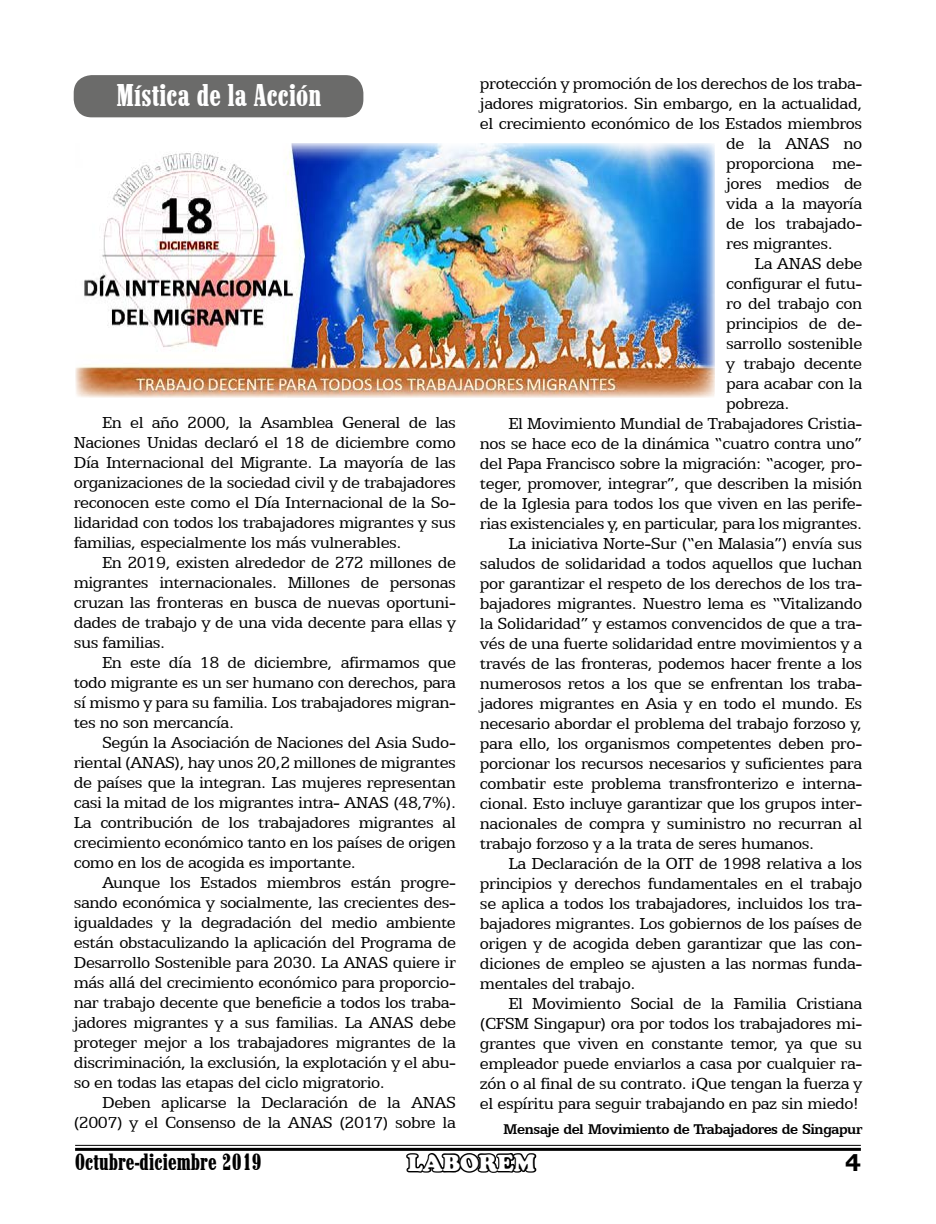
<style>
.page{position:relative;width:936px;height:1224px;background:#fff}
.page>*{position:absolute;margin:0;border:0;box-sizing:border-box;transform-origin:0 0}
.t1{font:32px "Marlboro";color:#fff}
.t2{font:24px "Marlboro";color:#000}
.t3{font:900 24px "Cooper";color:#fff}
.t4{font:700 24px "Bookman Old Style";color:#000}
.t5{font:18px/20px "Egyptian 505 BT";letter-spacing:-.025em;color:#000;text-align:justify}
.t6{font:700 16px "Egyptian 505 BT";letter-spacing:-.025em;color:#000}
</style>
<div class="page">
<hr style="left:75px;top:1145px;width:786px;height:1px;background:#000">
<hr style="left:75px;top:1148px;width:786px;height:3px;background:#000">
<svg style="left:404px;top:1144px;width:135px;height:29px"></svg>
<div style="left:74px;top:75px;width:289px;height:42px;background:#6b6b6a;border-radius:18px"></div>
<img style="left:75px;top:144px;width:640px;height:253px">
<h1 class="t1" style="left:116px;top:78px;width:206px">Mística de la Acción</h1>
<p class="t5" style="left:74px;top:413px;width:384px;text-indent:28px">En el año 2000, la Asamblea General de las Naciones Unidas declaró el 18 de diciembre como Día Internacional del Migrante. La mayoría de las organizaciones de la sociedad civil y de trabajadores reconocen este como el Día Internacional de la So&shy;lidaridad con todos los trabajadores migrantes y sus familias, especialmente los más vulnerables.</p>
<p class="t5" style="left:74px;top:553px;width:384px;text-indent:28px">En 2019, existen alrededor de 272 millones de migrantes internacionales. Millones de personas cruzan las fronteras en busca de nuevas oportuni&shy;dades de trabajo y de una vida decente para ellas y sus familias.</p>
<p class="t5" style="left:74px;top:652px;width:384px;text-indent:28px">En este día 18 de diciembre, afirmamos que todo migrante es un ser humano con derechos, para sí mismo y para su familia. Los trabajadores migran&shy;tes no son mercancía.</p>
<p class="t5" style="left:74px;top:732px;width:384px;text-indent:28px">Según la Asociación de Naciones del Asia Sudo&shy;riental (ANAS), hay unos 20,2 millones de migrantes de países que la integran. Las mujeres representan casi la mitad de los migrantes intra- ANAS (48,7%).<br>La contribución de los trabajadores migrantes al crecimiento económico tanto en los países de origen como en los de acogida es importante.</p>
<p class="t5" style="left:74px;top:872px;width:384px;text-indent:28px">Aunque los Estados miembros están progre&shy;sando económica y socialmente, las crecientes des&shy;igualdades y la degradación del medio ambiente están obstaculizando la aplicación del Programa de Desarrollo Sostenible para 2030. La ANAS quiere ir más allá del crecimiento económico para proporcio&shy;nar trabajo decente que beneficie a todos los traba&shy;jadores migrantes y a sus familias. La ANAS debe proteger mejor a los trabajadores migrantes de la discriminación, la exclusión, la explotación y el abu&shy;so en todas las etapas del ciclo migratorio.</p>
<p class="t5" style="left:74px;top:1092px;width:384px;text-align:right">Deben aplicarse la Declaración de la ANAS (2007) y el Consenso de la ANAS (2017) sobre la</p>
<p class="t5" style="left:480px;top:73px;width:384px">protección y promoción de los derechos de los traba-</p>
<p class="t5" style="left:480px;top:93px;width:384px">jadores migratorios. Sin embargo, en la actualidad,</p>
<p class="t5" style="left:480px;top:113px;width:384px">el crecimiento económico de los Estados miembros</p>
<p class="t5" style="left:726px;top:133px;width:138px">de la ANAS no</p>
<p class="t5" style="left:726px;top:153px;width:138px">proporciona me-</p>
<p class="t5" style="left:726px;top:173px;width:138px">jores medios de</p>
<p class="t5" style="left:726px;top:193px;width:138px">vida a la mayoría</p>
<p class="t5" style="left:726px;top:213px;width:138px">de los trabajado-</p>
<p class="t5" style="left:726px;top:233px;width:108px">res migrantes.</p>
<p class="t5" style="left:755px;top:253px;width:109px">La ANAS debe</p>
<p class="t5" style="left:726px;top:273px;width:138px">configurar el futu-</p>
<p class="t5" style="left:726px;top:293px;width:138px">ro del trabajo con</p>
<p class="t5" style="left:726px;top:313px;width:138px">principios de de-</p>
<p class="t5" style="left:726px;top:333px;width:138px">sarrollo sostenible</p>
<p class="t5" style="left:726px;top:353px;width:138px">y trabajo decente</p>
<p class="t5" style="left:726px;top:373px;width:138px">para acabar con la</p>
<p class="t5" style="left:726px;top:393px;width:65px">pobreza.</p>
<p class="t5" style="left:508px;top:413px;width:355px">El Movimiento Mundial de Trabajadores Cristia-</p>
<p class="t5" style="left:480px;top:433px;width:384px">nos se hace eco de la dinámica “cuatro contra uno”</p>
<p class="t5" style="left:480px;top:453px;width:384px">del Papa Francisco sobre la migración: “acoger, pro-</p>
<p class="t5" style="left:480px;top:473px;width:384px">teger, promover, integrar”, que describen la misión</p>
<p class="t5" style="left:480px;top:493px;width:384px">de la Iglesia para todos los que viven en las perife-</p>
<p class="t5" style="left:480px;top:513px;width:384px">rias existenciales y, en particular, para los migrantes.</p>
<p class="t5" style="left:508px;top:533px;width:355px">La iniciativa Norte-Sur (“en Malasia”) envía sus</p>
<p class="t5" style="left:480px;top:553px;width:384px">saludos de solidaridad a todos aquellos que luchan</p>
<p class="t5" style="left:480px;top:573px;width:384px">por garantizar el respeto de los derechos de los tra-</p>
<p class="t5" style="left:480px;top:593px;width:384px">bajadores migrantes. Nuestro lema es “Vitalizando</p>
<p class="t5" style="left:480px;top:613px;width:384px">la Solidaridad” y estamos convencidos de que a tra-</p>
<p class="t5" style="left:480px;top:633px;width:384px">vés de una fuerte solidaridad entre movimientos y a</p>
<p class="t5" style="left:480px;top:653px;width:384px">través de las fronteras, podemos hacer frente a los</p>
<p class="t5" style="left:480px;top:673px;width:384px">numerosos retos a los que se enfrentan los traba-</p>
<p class="t5" style="left:480px;top:693px;width:384px">jadores migrantes en Asia y en todo el mundo. Es</p>
<p class="t5" style="left:480px;top:713px;width:384px">necesario abordar el problema del trabajo forzoso y,</p>
<p class="t5" style="left:480px;top:733px;width:384px">para ello, los organismos competentes deben pro-</p>
<p class="t5" style="left:480px;top:753px;width:384px">porcionar los recursos necesarios y suficientes para</p>
<p class="t5" style="left:480px;top:773px;width:384px">combatir este problema transfronterizo e interna-</p>
<p class="t5" style="left:480px;top:793px;width:384px">cional. Esto incluye garantizar que los grupos inter-</p>
<p class="t5" style="left:480px;top:813px;width:384px">nacionales de compra y suministro no recurran al</p>
<p class="t5" style="left:480px;top:833px;width:336px">trabajo forzoso y a la trata de seres humanos.</p>
<p class="t5" style="left:508px;top:853px;width:355px">La Declaración de la OIT de 1998 relativa a los</p>
<p class="t5" style="left:480px;top:873px;width:384px">principios y derechos fundamentales en el trabajo</p>
<p class="t5" style="left:480px;top:893px;width:384px">se aplica a todos los trabajadores, incluidos los tra-</p>
<p class="t5" style="left:480px;top:913px;width:384px">bajadores migrantes. Los gobiernos de los países de</p>
<p class="t5" style="left:480px;top:933px;width:384px">origen y de acogida deben garantizar que las con-</p>
<p class="t5" style="left:480px;top:953px;width:384px">diciones de empleo se ajusten a las normas funda-</p>
<p class="t5" style="left:480px;top:973px;width:157px">mentales del trabajo.</p>
<p class="t5" style="left:508px;top:993px;width:355px">El Movimiento Social de la Familia Cristiana</p>
<p class="t5" style="left:480px;top:1013px;width:384px">(CFSM Singapur) ora por todos los trabajadores mi-</p>
<p class="t5" style="left:480px;top:1033px;width:384px">grantes que viven en constante temor, ya que su</p>
<p class="t5" style="left:480px;top:1053px;width:384px">empleador puede enviarlos a casa por cualquier ra-</p>
<p class="t5" style="left:480px;top:1073px;width:384px">zón o al final de su contrato. ¡Que tengan la fuerza y</p>
<p class="t5" style="left:480px;top:1093px;width:380px">el espíritu para seguir trabajando en paz sin miedo!</p>
<p class="t6" style="left:503px;top:1119px;width:361px">Mensaje del Movimiento de Trabajadores de Singapur</p>
<h2 class="t2" style="left:75px;top:1149px;width:188px">Octubre-diciembre 2019</h2>
<h2 class="t3" style="left:407px;top:1149px;width:129px">LABOREM</h2>
<h2 class="t4" style="left:845px;top:1145px;width:17px">4</h2>
</div>
